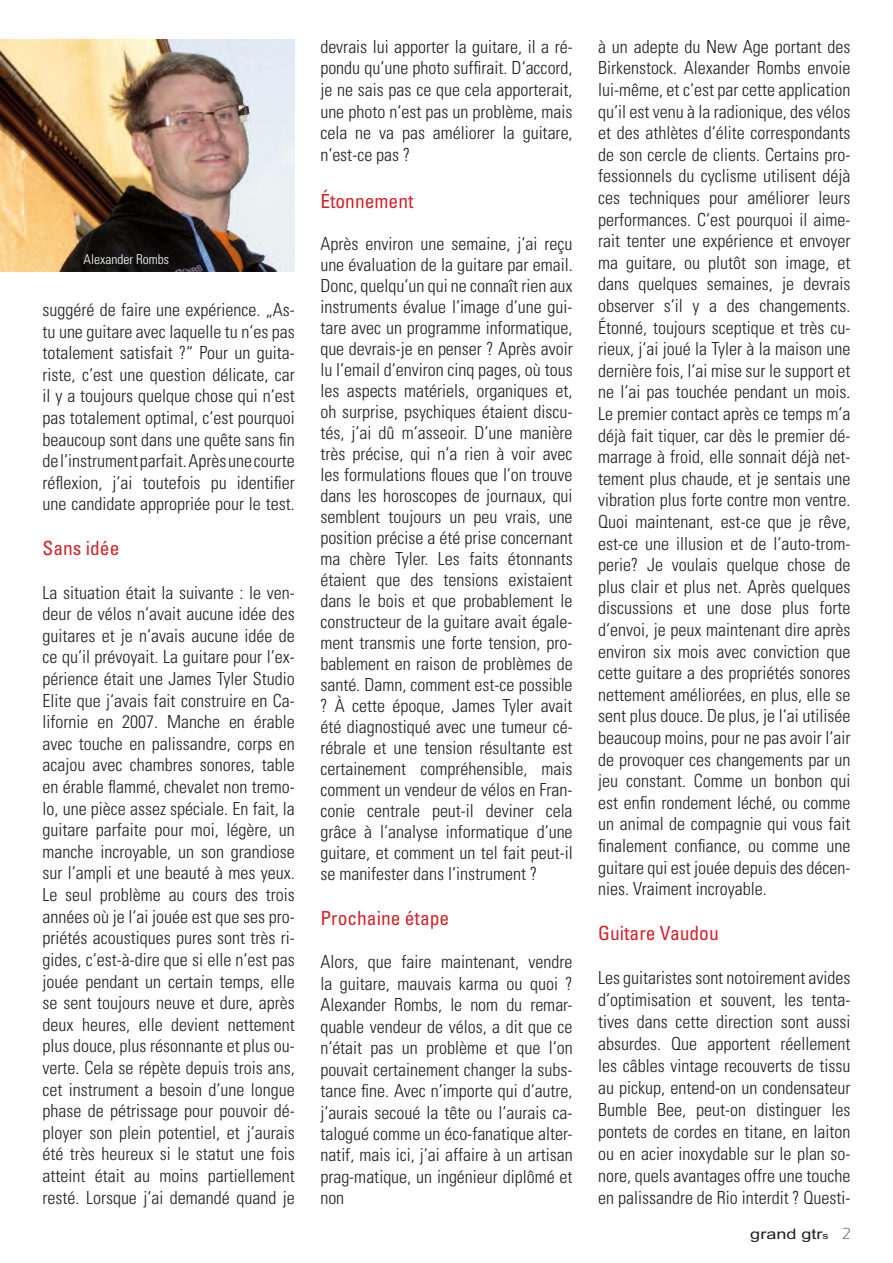
<style>
.page{position:relative;width:893px;height:1263px;background:#fff}
.page>*{position:absolute;margin:0;border:0;box-sizing:border-box;transform-origin:0 0}
.t1{font:condensed 19.5px "Univers LT Std";color:#d1232a}
.t2{font:300 condensed 18px/21.6px "Univers LT Std";color:#231f20;text-align:justify}
.t3{font:14.4px "Arial";color:#231f20;scale:1.25 1}
.t4{font:300 condensed 13.5px "Univers LT Std";color:#fff}
.s1{font-size:9.6px}
.s2{font-family:"ITC Eras Std";font-weight:300;font-size:16.5px}
</style>
<div class="page">
<img style="left:0;top:40px;width:294px;height:231px">
<p class="t4" style="left:84px;top:251px;width:87px">Alexander Rombs</p>
<p class="t2" style="left:43px;top:299px;width:254px">suggéré de faire une expérience. „As&shy;tu une guitare avec laquelle tu n‘es pas totalement satisfait ?“ Pour un guita&shy;riste, c‘est une question délicate, car il y a toujours quelque chose qui n‘est pas totalement optimal, c‘est pourquoi beaucoup sont dans une quête sans fin de l‘instrument parfait. Après une courte réflexion, j‘ai toutefois pu identifier une candidate appropriée pour le test.</p>
<p class="t1" style="left:43px;top:536px;width:78px">Sans idée</p>
<p class="t2" style="left:43px;top:581px;width:254px">La situation était la suivante : le ven&shy;deur de vélos n‘avait aucune idée des guitares et je n‘avais aucune idée de ce qu‘il prévoyait. La guitare pour l‘ex&shy;périence était une James Tyler Studio Elite que j‘avais fait construire en Ca&shy;lifornie en 2007. Manche en érable avec touche en palissandre, corps en acajou avec chambres sonores, table en érable flammé, chevalet non tremo&shy;lo, une pièce assez spéciale. En fait, la guitare parfaite pour moi, légère, un manche incroyable, un son grandiose sur l‘ampli et une beauté à mes yeux.<br>Le seul problème au cours des trois années où je l‘ai jouée est que ses pro&shy;priétés acoustiques pures sont très ri&shy;gides, c‘est-à-dire que si elle n‘est pas jouée pendant un certain temps, elle se sent toujours neuve et dure, après deux heures, elle devient nettement plus douce, plus résonnante et plus ou&shy;verte. Cela se répète depuis trois ans, cet instrument a besoin d‘une longue phase de pétrissage pour pouvoir dé&shy;ployer son plein potentiel, et j‘aurais été très heureux si le statut une fois atteint était au moins partiellement resté. Lorsque j‘ai demandé quand je</p>
<p class="t2" style="left:320px;top:36px;width:254px">devrais lui apporter la guitare, il a ré&shy;pondu qu‘une photo suffirait. D‘accord, je ne sais pas ce que cela apporterait, une photo n‘est pas un problème, mais cela ne va pas améliorer la guitare, n‘est-ce pas ?</p>
<p class="t1" style="left:320px;top:188px;width:95px">Étonnement</p>
<p class="t2" style="left:320px;top:233px;width:254px;line-height:21px">Après environ une semaine, j‘ai reçu une évaluation de la guitare par email.<br>Donc, quelqu‘un qui ne connaît rien aux instruments évalue l‘image d‘une gui&shy;tare avec un programme informatique, que devrais-je en penser ? Après avoir lu l‘email d‘environ cinq pages, où tous les aspects matériels, organiques et, oh surprise, psychiques étaient discu&shy;tés, j‘ai dû m‘asseoir. D‘une manière très précise, qui n‘a rien à voir avec les formulations floues que l‘on trouve dans les horoscopes de journaux, qui semblent toujours un peu vrais, une position précise a été prise concernant ma chère Tyler. Les faits étonnants étaient que des tensions existaient dans le bois et que probablement le constructeur de la guitare avait égale&shy;ment transmis une forte tension, pro&shy;bablement en raison de problèmes de santé. Damn, comment est-ce possible ? À cette époque, James Tyler avait été diagnostiqué avec une tumeur cé&shy;rébrale et une tension résultante est certainement compréhensible, mais comment un vendeur de vélos en Fran&shy;conie centrale peut-il deviner cela grâce à l‘analyse informatique d‘une guitare, et comment un tel fait peut-il se manifester dans l‘instrument ?</p>
<p class="t1" style="left:320px;top:906px;width:130px">Prochaine étape</p>
<p class="t2" style="left:320px;top:951px;width:254px">Alors, que faire maintenant, vendre la guitare, mauvais karma ou quoi ?<br>Alexander Rombs, le nom du remar&shy;quable vendeur de vélos, a dit que ce n‘était pas un problème et que l‘on pouvait certainement changer la subs&shy;tance fine. Avec n‘importe qui d‘autre, j‘aurais secoué la tête ou l‘aurais ca&shy;talogué comme un éco-fanatique alter&shy;natif, mais ici, j‘ai affaire à un artisan prag-matique, un ingénieur diplômé et non</p>
<p class="t2" style="left:598px;top:36px;width:254px">à un adepte du New Age portant des Birkenstock. Alexander Rombs envoie lui-même, et c‘est par cette application qu‘il est venu à la radionique, des vélos et des athlètes d‘élite correspondants de son cercle de clients. Certains pro&shy;fessionnels du cyclisme utilisent déjà ces techniques pour améliorer leurs performances. C‘est pourquoi il aime&shy;rait tenter une expérience et envoyer ma guitare, ou plutôt son image, et dans quelques semaines, je devrais observer s‘il y a des changements.<br>Étonné, toujours sceptique et très cu&shy;rieux, j‘ai joué la Tyler à la maison une dernière fois, l‘ai mise sur le support et ne l‘ai pas touchée pendant un mois.<br>Le premier contact après ce temps m‘a déjà fait tiquer, car dès le premier dé&shy;marrage à froid, elle sonnait déjà net&shy;tement plus chaude, et je sentais une vibration plus forte contre mon ventre.<br>Quoi maintenant, est-ce que je rêve, est-ce une illusion et de l‘auto-trom&shy;perie? Je voulais quelque chose de plus clair et plus net. Après quelques discussions et une dose plus forte d‘envoi, je peux maintenant dire après environ six mois avec conviction que cette guitare a des propriétés sonores nettement améliorées, en plus, elle se sent plus douce. De plus, je l‘ai utilisée beaucoup moins, pour ne pas avoir l‘air de provoquer ces changements par un jeu constant. Comme un bonbon qui est enfin rondement léché, ou comme un animal de compagnie qui vous fait finalement confiance, ou comme une guitare qui est jouée depuis des décen&shy;nies. Vraiment incroyable.</p>
<p class="t1" style="left:598px;top:921px;width:122px">Guitare Vaudou</p>
<p class="t2" style="left:598px;top:966px;width:254px;line-height:22px">Les guitaristes sont notoirement avides d‘optimisation et souvent, les tenta&shy;tives dans cette direction sont aussi absurdes. Que apportent réellement les câbles vintage recouverts de tissu au pickup, entend-on un condensateur Bumble Bee, peut-on distinguer les pontets de cordes en titane, en laiton ou en acier inoxydable sur le plan so&shy;nore, quels avantages offre une touche en palissandre de Rio interdit ? Questi-</p>
<p class="t3" style="left:750px;top:1225px;width:82px">grand gtr<span class="s1">s</span> <span class="s2">2</span></p>
</div>
